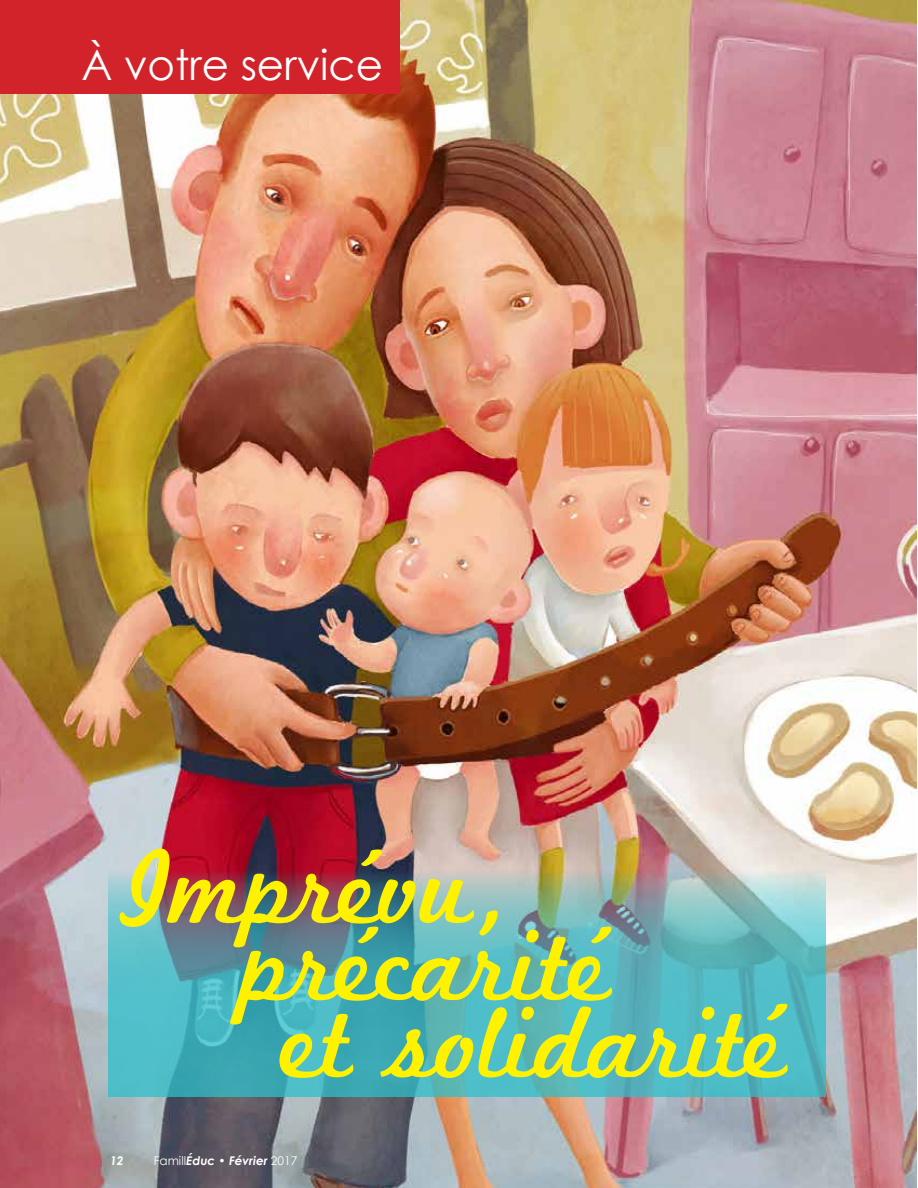
<style>
.page{position:relative;width:918px;height:1188px;background:#fff}
.page>*{position:absolute;margin:0;border:0;box-sizing:border-box;transform-origin:0 0}
.t1{font:105.75px "Marketing Script";color:#fff200}
.t2{font:42px "Century Gothic";color:#fff}
.t3{font:italic 700 12px "Century Gothic";color:#fff}
.s1{font-weight:400;font-style:normal}
</style>
<div class="page">
<img style="left:0;top:0;width:917px;height:1188px">
<img style="left:108px;top:870px;width:717px;height:227px">
<div style="left:0;top:0;width:400px;height:93px;background:#d2232a"></div>
<p class="t2" style="left:82px;top:38px;width:303px">À votre service</p>
<p class="t2" style="left:49px;top:39px;width:303px">À votre service</p>
<p class="t1" style="left:123px;top:825px;width:397px">Imprévu,</p>
<p class="t1" style="left:242px;top:903px;width:370px">précarité</p>
<p class="t1" style="left:282px;top:980px;width:506px">et solidarité</p>
<p class="t3" style="left:110px;top:1153px;width:15px">12</p>
<p class="t3" style="left:154px;top:1153px;width:145px"><span class="s1">Famill</span>Éduc • Février <span class="s1">2017</span></p>
</div>
